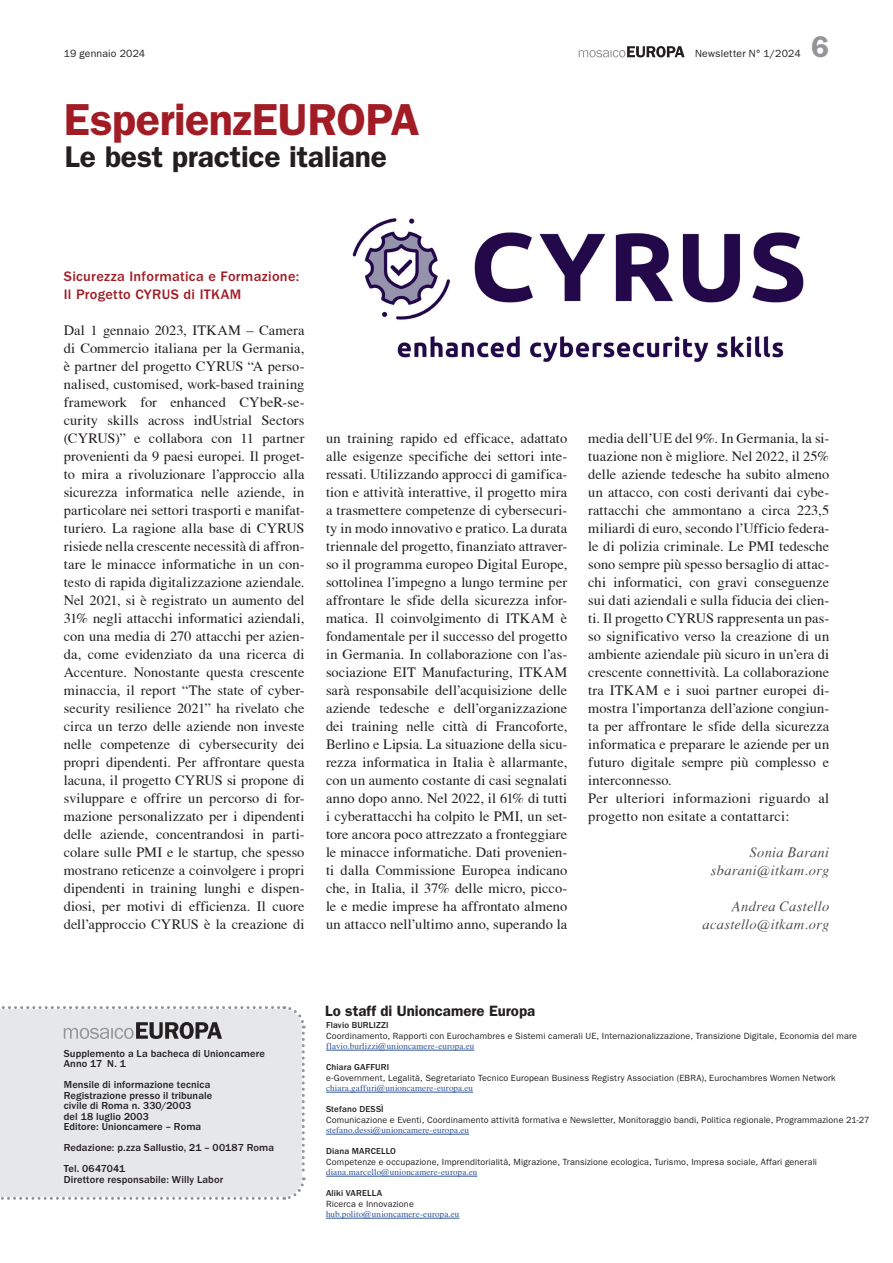
<style>
.page{position:relative;width:893px;height:1263px;background:#fff}
.page>*{position:absolute;margin:0;border:0;box-sizing:border-box;transform-origin:0 0}
.Titel_30{font:600 45px "ITC Franklin Gothic Std";letter-spacing:-.01em;color:#a11c25}
.Untertitel_20{font:600 30px "ITC Franklin Gothic Std";letter-spacing:-.01em;color:#231f20}
.t1{font:600 30px "ITC Franklin Gothic Std";color:#939598}
.Zwischentitel{font:600 15px "ITC Franklin Gothic Std";color:#231f20}
.Grundschrift{font:14.25px/18px "T Acc LAD";letter-spacing:.01em;color:#231f20;text-align:justify}
.Autor{font:14.25px/18px "T Acc LAD Italic";letter-spacing:.02em;color:#4b4c4d;text-align:right}
.Zwischentitel-2{font:500 14.25px/18px "ITC Franklin Gothic Std";letter-spacing:.02em;color:#a11c25}
.Untertitel{font:500 10.5px/10.5px "ITC Franklin Gothic Std";letter-spacing:.01em;color:#231f20}
.t2{font:10.5px "ITC Franklin Gothic Std";letter-spacing:.015em;color:#231f20}
.Untertitel-2{font:9px "ITC Franklin Gothic Std";letter-spacing:.015em;color:#231f20}
.Untertitel-3{font:9px "T Acc LAD";letter-spacing:.015em;color:#2f5496}
.Untertitel-4{font:500 9px "ITC Franklin Gothic Std";letter-spacing:.015em;color:#231f20}
</style>
<div class="page">
<svg style="left:579px;top:46px;width:106px;height:11px"></svg>
<div style="left:0;top:1006px;width:306px;height:194px;background:#e6e7e9"></div>
<hr style="left:326px;top:1050px;width:148px;height:1px;background:#2f5496">
<hr style="left:326px;top:1092px;width:147px;height:1px;background:#2f5496">
<hr style="left:326px;top:1134px;width:143px;height:1px;background:#2f5496">
<hr style="left:326px;top:1176px;width:151px;height:1px;background:#2f5496">
<hr style="left:326px;top:1218px;width:133px;height:1px;background:#2f5496">
<img style="left:352px;top:218px;width:452px;height:144px">
<p class="t2" style="left:64px;top:48px;width:83px">19 gennaio 2024</p>
<p class="t2" style="left:695px;top:48px;width:107px">Newsletter N° 1/2024</p>
<h2 class="t1" style="left:811px;top:29px;width:19px">6</h2>
<p class="Titel_30" style="left:64px;top:93px;width:357px">EsperienzEUROPA</p>
<p class="Untertitel_20" style="left:65px;top:139px;width:324px">Le best practice italiane</p>
<p class="Zwischentitel-2" style="left:64px;top:267px;width:237px">Sicurezza Informatica e Formazione:<br>Il Progetto CYRUS di ITKAM</p>
<p class="Grundschrift" style="left:64px;top:321px;width:242px">Dal 1 gennaio 2023, ITKAM – Camera di Commercio italiana per la Germania, è partner del progetto CYRUS “A perso&shy;nalised, customised, work-based training framework for enhanced CYbeR-se&shy;curity skills across indUstrial Sectors (CYRUS)” e collabora con 11 partner provenienti da 9 paesi europei. Il proget&shy;to mira a rivoluzionare l’approccio alla sicurezza informatica nelle aziende, in particolare nei settori trasporti e manifat&shy;turiero. La ragione alla base di CYRUS risiede nella crescente necessità di affron&shy;tare le minacce informatiche in un con&shy;testo di rapida digitalizzazione aziendale.<br>Nel 2021, si è registrato un aumento del 31% negli attacchi informatici aziendali, con una media di 270 attacchi per azien&shy;da, come evidenziato da una ricerca di Accenture. Nonostante questa crescente minaccia, il report “The state of cyber&shy;security resilience 2021” ha rivelato che circa un terzo delle aziende non investe nelle competenze di cybersecurity dei propri dipendenti. Per affrontare questa lacuna, il progetto CYRUS si propone di sviluppare e offrire un percorso di for&shy;mazione personalizzato per i dipendenti delle aziende, concentrandosi in parti&shy;colare sulle PMI e le startup, che spesso mostrano reticenze a coinvolgere i propri dipendenti in training lunghi e dispen&shy;diosi, per motivi di efficienza. Il cuore dell’approccio CYRUS è la creazione di</p>
<p class="Grundschrift" style="left:326px;top:429px;width:243px">un training rapido ed efficace, adattato alle esigenze specifiche dei settori inte&shy;ressati. Utilizzando approcci di gamifica&shy;tion e attività interattive, il progetto mira a trasmettere competenze di cybersecuri&shy;ty in modo innovativo e pratico. La durata triennale del progetto, finanziato attraver&shy;so il programma europeo Digital Europe, sottolinea l’impegno a lungo termine per affrontare le sfide della sicurezza infor&shy;matica. Il coinvolgimento di ITKAM è fondamentale per il successo del progetto in Germania. In collaborazione con l’as&shy;sociazione EIT Manufacturing, ITKAM sarà responsabile dell’acquisizione delle aziende tedesche e dell’organizzazione dei training nelle città di Francoforte, Berlino e Lipsia. La situazione della sicu&shy;rezza informatica in Italia è allarmante, con un aumento costante di casi segnalati anno dopo anno. Nel 2022, il 61% di tutti i cyberattacchi ha colpito le PMI, un set&shy;tore ancora poco attrezzato a fronteggiare le minacce informatiche. Dati provenien&shy;ti dalla Commissione Europea indicano che, in Italia, il 37% delle micro, picco&shy;le e medie imprese ha affrontato almeno un attacco nell’ultimo anno, superando la</p>
<p class="Grundschrift" style="left:588px;top:429px;width:242px">media dell’UE del 9%. In Germania, la si&shy;tuazione non è migliore. Nel 2022, il 25% delle aziende tedesche ha subito almeno un attacco, con costi derivanti dai cybe&shy;rattacchi che ammontano a circa 223,5 miliardi di euro, secondo l’Ufficio federa&shy;le di polizia criminale. Le PMI tedesche sono sempre più spesso bersaglio di attac&shy;chi informatici, con gravi conseguenze sui dati aziendali e sulla fiducia dei clien&shy;ti. Il progetto CYRUS rappresenta un pas&shy;so significativo verso la creazione di un ambiente aziendale più sicuro in un’era di crescente connettività. La collaborazione tra ITKAM e i suoi partner europei di&shy;mostra l’importanza dell’azione congiun&shy;ta per affrontare le sfide della sicurezza informatica e preparare le aziende per un futuro digitale sempre più complesso e interconnesso.</p>
<p class="Grundschrift" style="left:588px;top:789px;width:242px">Per ulteriori informazioni riguardo al progetto non esitate a contattarci:</p>
<p class="Autor" style="left:711px;top:843px;width:120px">Sonia Barani sbarani@itkam.org</p>
<p class="Autor" style="left:702px;top:897px;width:128px">Andrea Castello acastello@itkam.org</p>
<p class="Untertitel" style="left:64px;top:1048px;width:203px">Supplemento a La bacheca di Unioncamere</p>
<p class="Untertitel" style="left:64px;top:1059px;width:64px">Anno 17 N. 1</p>
<p class="Untertitel" style="left:64px;top:1080px;width:148px">Mensile di informazione tecnica</p>
<p class="Untertitel" style="left:64px;top:1090px;width:150px">Registrazione presso il tribunale civile di Roma n. 330/2003<br>del 18 luglio 2003</p>
<p class="Untertitel" style="left:64px;top:1122px;width:139px">Editore: Unioncamere – Roma</p>
<p class="Untertitel" style="left:64px;top:1143px;width:212px">Redazione: p.zza Sallustio, 21 – 00187 Roma</p>
<p class="Untertitel" style="left:64px;top:1164px;width:63px">Tel. 0647041</p>
<p class="Untertitel" style="left:64px;top:1174px;width:161px">Direttore responsabile: Willy Labor</p>
<p class="Zwischentitel" style="left:325px;top:1002px;width:212px">Lo staff di Unioncamere Europa</p>
<p class="Untertitel-4" style="left:326px;top:1020px;width:64px">Flavio BURLIZZI</p>
<p class="Untertitel-2" style="left:326px;top:1030px;width:532px">Coordinamento, Rapporti con Eurochambres e Sistemi camerali UE, Internazionalizzazione, Transizione Digitale, Economia del mare</p>
<p class="Untertitel-3" style="left:326px;top:1041px;width:150px">flavio.burlizzi@unioncamere-europa.eu</p>
<p class="Untertitel-4" style="left:326px;top:1062px;width:65px">Chiara GAFFURI</p>
<p class="Untertitel-2" style="left:326px;top:1072px;width:511px">e-Government, Legalità, Segretariato Tecnico European Business Registry Association (EBRA), Eurochambres Women Network</p>
<p class="Untertitel-3" style="left:326px;top:1083px;width:149px">chiara.gaffuri@unioncamere-europa.eu</p>
<p class="Untertitel-4" style="left:326px;top:1104px;width:59px">Stefano DESSÌ</p>
<p class="Untertitel-2" style="left:326px;top:1114px;width:545px">Comunicazione e Eventi, Coordinamento attività formativa e Newsletter, Monitoraggio bandi, Politica regionale, Programmazione 21-27</p>
<p class="Untertitel-3" style="left:326px;top:1125px;width:145px">stefano.dessi@unioncamere-europa.eu</p>
<p class="Untertitel-4" style="left:326px;top:1146px;width:72px">Diana MARCELLO</p>
<p class="Untertitel-2" style="left:326px;top:1156px;width:493px">Competenze e occupazione, Imprenditorialità, Migrazione, Transizione ecologica, Turismo, Impresa sociale, Affari generali</p>
<p class="Untertitel-3" style="left:326px;top:1167px;width:153px">diana.marcello@unioncamere-europa.eu</p>
<p class="Untertitel-4" style="left:326px;top:1188px;width:58px">Aliki VARELLA</p>
<p class="Untertitel-2" style="left:326px;top:1198px;width:89px">Ricerca e Innovazione</p>
<p class="Untertitel-3" style="left:326px;top:1209px;width:135px">hub.polito@unioncamere-europa.eu</p>
</div>
